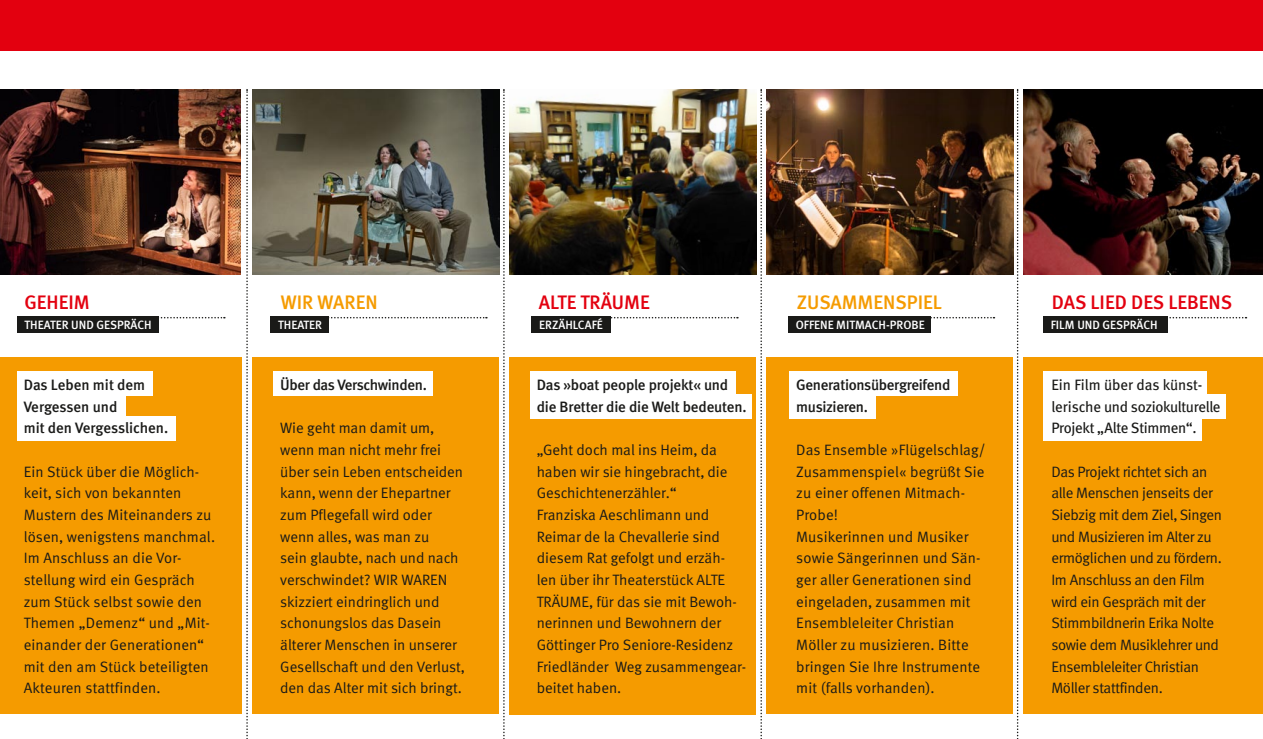
<style>
.page{position:relative;width:1263px;height:739px;background:#fff}
.page>*{position:absolute;margin:0;border:0;box-sizing:border-box;transform-origin:0 0}
.Module_Header{font:19.5px "Meta Medium Turk";color:#e3000f}
.Module_Header-2{font:19.5px "Meta Medium Turk";color:#f59b00}
.t1{font:15px/21.8px "Meta Normal Turk";color:#1a1a18}
.t2{font:15px/21.8px "Meta Normal Turk";letter-spacing:-.02em;color:#1a1a18}
.t3{font:15px/21.6px "Meta Medium Turk";letter-spacing:-.01em;color:#1a1a18}
.t4{font:15px/21.6px "Meta Book Turk LF";letter-spacing:-.02em;color:#1a1a18}
.Module_Header-3{font:12px "Meta Medium Turk";color:#fff}
</style>
<div class="page">
<div style="left:0;top:0;width:1263px;height:51px;background:#e3000f"></div>
<div style="left:0;top:357px;width:242px;height:356px;background:#f59b00"></div>
<div style="left:252px;top:357px;width:247px;height:356px;background:#f59b00"></div>
<img style="left:252px;top:89px;width:247px;height:185px">
<div style="left:509px;top:357px;width:247px;height:357px;background:#f59b00"></div>
<img style="left:509px;top:89px;width:247px;height:185px">
<div style="left:766px;top:357px;width:247px;height:357px;background:#f59b00"></div>
<img style="left:766px;top:89px;width:247px;height:185px">
<div style="left:1023px;top:357px;width:240px;height:356px;background:#f59b00"></div>
<img style="left:1023px;top:89px;width:240px;height:185px">
<img style="left:0;top:89px;width:241px;height:185px">
<svg style="left:246px;top:90px;width:2px;height:649px"></svg>
<svg style="left:503px;top:90px;width:2px;height:649px"></svg>
<svg style="left:760px;top:90px;width:2px;height:649px"></svg>
<svg style="left:1017px;top:90px;width:1px;height:649px"></svg>
<div style="left:17px;top:371px;width:135px;height:24px;background:#fff"></div>
<div style="left:17px;top:416px;width:158px;height:24px;background:#fff"></div>
<div style="left:17px;top:394px;width:108px;height:24px;background:#fff"></div>
<div style="left:273px;top:371px;width:160px;height:24px;background:#fff"></div>
<div style="left:530px;top:371px;width:206px;height:24px;background:#fff"></div>
<div style="left:530px;top:394px;width:222px;height:24px;background:#fff"></div>
<div style="left:789px;top:371px;width:168px;height:24px;background:#fff"></div>
<div style="left:789px;top:394px;width:87px;height:24px;background:#fff"></div>
<div style="left:1043px;top:371px;width:163px;height:24px;background:#fff"></div>
<div style="left:1043px;top:416px;width:158px;height:24px;background:#fff"></div>
<div style="left:1043px;top:394px;width:183px;height:24px;background:#fff"></div>
<svg style="left:159px;top:317px;width:66px;height:1px"></svg>
<svg style="left:329px;top:317px;width:158px;height:1px"></svg>
<svg style="left:611px;top:317px;width:127px;height:1px"></svg>
<svg style="left:931px;top:317px;width:63px;height:1px"></svg>
<svg style="left:1169px;top:317px;width:77px;height:1px"></svg>
<div style="left:17px;top:317px;width:142px;height:16px;background:#1a1a18"></div>
<div style="left:271px;top:317px;width:58px;height:16px;background:#1a1a18"></div>
<div style="left:532px;top:317px;width:79px;height:16px;background:#1a1a18"></div>
<div style="left:788px;top:317px;width:143px;height:16px;background:#1a1a18"></div>
<div style="left:1043px;top:317px;width:125px;height:16px;background:#1a1a18"></div>
<p class="Module_Header" style="left:24px;top:291px;width:67px">GEHEIM</p>
<p class="Module_Header-2" style="left:281px;top:291px;width:98px">WIR WAREN</p>
<p class="Module_Header" style="left:539px;top:291px;width:112px">ALTE TRÄUME</p>
<p class="Module_Header-2" style="left:797px;top:291px;width:146px">ZUSAMMENSPIEL</p>
<p class="Module_Header" style="left:1052px;top:291px;width:182px">DAS LIED DES LEBENS</p>
<p class="Module_Header-3" style="left:25px;top:317px;width:129px">THEATER UND GESPRÄCH</p>
<p class="Module_Header-3" style="left:278px;top:317px;width:45px">THEATER</p>
<p class="Module_Header-3" style="left:539px;top:317px;width:65px">ERZÄHLCAFÉ</p>
<p class="Module_Header-3" style="left:796px;top:317px;width:131px">OFFENE MITMACH-PROBE</p>
<p class="Module_Header-3" style="left:1051px;top:317px;width:109px">FILM UND GESPRÄCH</p>
<p class="t3" style="left:24px;top:374px;width:146px">Das Leben mit dem<br>Vergessen und<br>mit den Vergesslichen.</p>
<p class="t1" style="left:24px;top:460px;width:193px">Ein Stück über die Möglich&shy;keit, sich von bekannten<br>Mustern des Miteinanders zu lösen, wenigstens manchmal.<br>Im Anschluss an die Vor&shy;stellung wird ein Gespräch zum Stück selbst sowie den<br>Themen „Demenz“ und „Mit&shy;einander der Generationen“ mit den am Stück beteiligten<br>Akteuren stattfinden.</p>
<p class="t3" style="left:280px;top:374px;width:148px">Über das Verschwinden.</p>
<p class="t1" style="left:280px;top:417px;width:186px">Wie geht man damit um, wenn man nicht mehr frei über sein Leben entscheiden kann, wenn der Ehepartner zum Pflegefall wird oder wenn alles, was man zu<br>sein glaubte, nach und nach verschwindet? WIR WAREN skizziert eindringlich und schonungslos das Dasein älterer Menschen in unserer<br>Gesellschaft und den Verlust, den das Alter mit sich bringt.</p>
<p class="t3" style="left:537px;top:374px;width:211px">Das »boat people projekt« und die Bretter die die Welt bedeuten.</p>
<p class="t1" style="left:537px;top:439px;width:211px">„Geht doch mal ins Heim, da haben wir sie hingebracht, die<br>Geschichtenerzähler.“<br>Franziska Aeschlimann und<br>Reimar de la Chevallerie sind diesem Rat gefolgt und erzäh&shy;len über ihr Theaterstück ALTE<br>TRÄUME, für das sie mit Bewoh&shy;nerinnen und Bewohnern der<br>Göttinger Pro Seniore-Residenz<br>Friedländer Weg zusammengear&shy;beitet haben.</p>
<p class="t3" style="left:796px;top:374px;width:156px">Generationsübergreifend musizieren.</p>
<p class="t1" style="left:796px;top:438px;width:191px">Das Ensemble »Flügelschlag/<br>Zusammenspiel« begrüßt Sie zu einer offenen Mitmach-<br>Probe!</p>
<p class="t1" style="left:796px;top:525px;width:186px">Musikerinnen und Musiker sowie Sängerinnen und Sän&shy;ger aller Generationen sind eingeladen, zusammen mit<br>Ensembleleiter Christian<br>Möller zu musizieren. Bitte bringen Sie Ihre Instrumente mit (falls vorhanden).</p>
<p class="t4" style="left:1051px;top:374px;width:171px">Ein Film über das künst&shy;lerische und soziokulturelle<br>Projekt „Alte Stimmen“.</p>
<p class="t2" style="left:1051px;top:460px;width:172px">Das Projekt richtet sich an alle Menschen jenseits der<br>Siebzig mit dem Ziel, Singen und Musizieren im Alter zu ermöglichen und zu fördern.<br>Im Anschluss an den Film wird ein Gespräch mit der<br>Stimmbildnerin Erika Nolte sowie dem Musiklehrer und<br>Ensembleleiter Christian<br>Möller stattfinden.</p>
</div>
